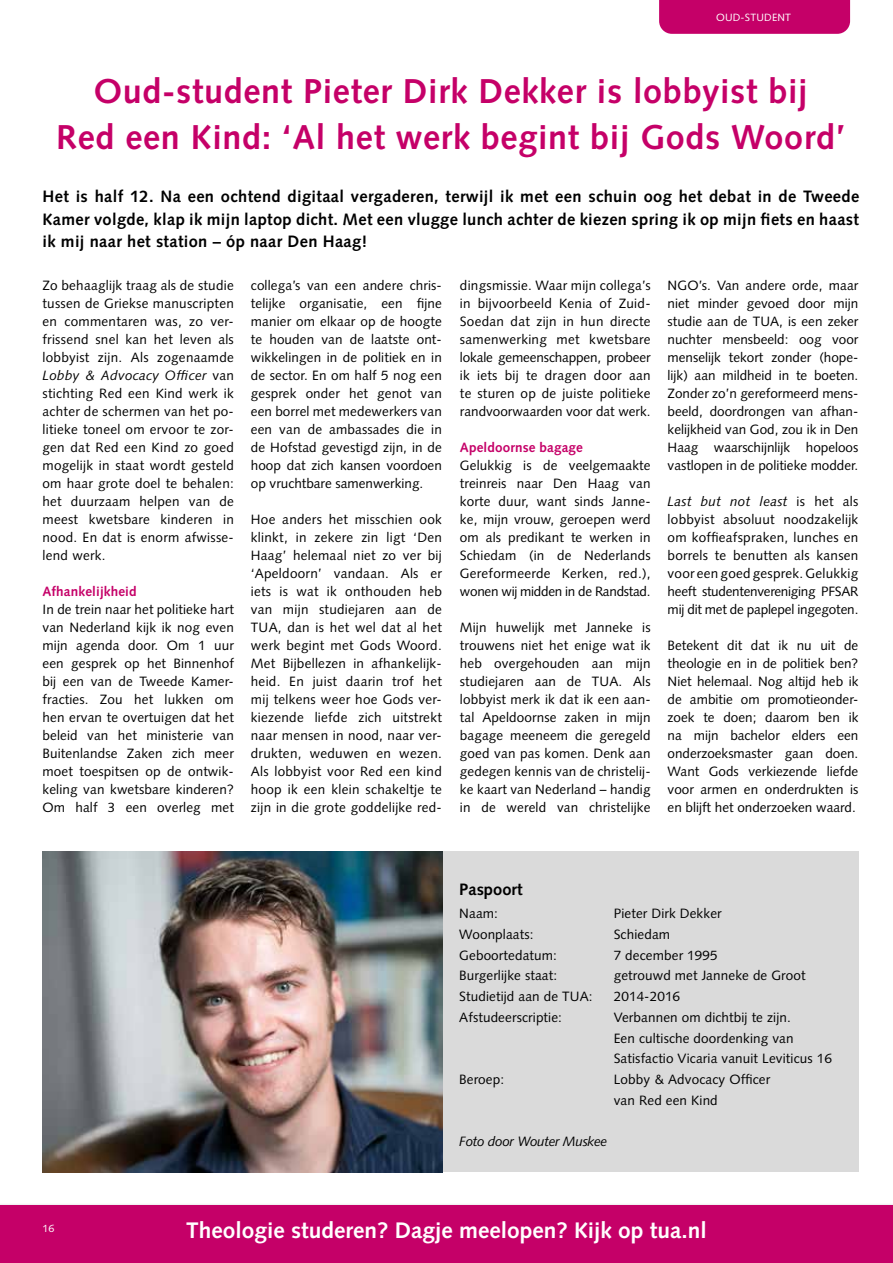
<style>
.page{position:relative;width:893px;height:1263px;background:#fff}
.page>*{position:absolute;margin:0;border:0;box-sizing:border-box;transform-origin:0 0}
.t1{font:700 34.5px/45.8px "Syntax LT Std";letter-spacing:.02em;color:#c50068;text-align:center}
.t2{font:700 22.5px "Syntax LT Std";color:#fff}
.t3{font:700 16.5px/22.5px "Syntax LT Std";letter-spacing:.02em;color:#000;text-align:justify}
.t4{font:700 16.5px "Syntax LT Std";color:#000}
.t5{font:13.5px/18px "Syntax LT Std";letter-spacing:.01em;color:#000;text-align:justify}
.t6{font:700 13.5px "Syntax LT Std";letter-spacing:.01em;color:#c50068}
.t7{font:italic 13.5px "Syntax LT Std";letter-spacing:-.02em;color:#000}
.t8{font:10.5px "Syntax LT Std";letter-spacing:.02em;color:#fff}
.s1{font-style:italic}
</style>
<div class="page">
<div style="left:659px;top:0;width:191px;height:34px;background:#c50068"></div>
<div style="left:43px;top:851px;width:816px;height:321px;background:#dadada"></div>
<img style="left:43px;top:851px;width:399px;height:321px">
<div style="left:0;top:1203px;width:893px;height:60px;background:#f1f1f1"></div>
<div style="left:0;top:1205px;width:893px;height:58px;background:#c50068"></div>
<p class="t8" style="left:716px;top:11px;width:77px">OUD-STUDENT</p>
<h1 class="t1" style="left:56px;top:69px;width:790px">Oud-student Pieter Dirk Dekker is lobbyist bij<br>Red een Kind: ‘Al het werk begint bij Gods Woord’</h1>
<p class="t3" style="left:43px;top:186px;width:818px">Het is half 12. Na een ochtend digitaal vergaderen, terwijl ik met een schuin oog het debat in de Tweede Kamer volgde, klap ik mijn laptop dicht. Met een vlugge lunch achter de kiezen spring ik op mijn fiets en haast ik mij naar het station – óp naar Den Haag!</p>
<p class="t5" style="left:43px;top:277px;width:193px">Zo behaaglijk traag als de studie tussen de Griekse manuscripten en commentaren was, zo ver&shy;frissend snel kan het leven als lobbyist zijn. Als zogenaamde <span class="s1">Lobby &amp; Advocacy Officer</span> van stichting Red een Kind werk ik achter de schermen van het po&shy;litieke toneel om ervoor te zor&shy;gen dat Red een Kind zo goed mogelijk in staat wordt gesteld om haar grote doel te behalen: het duurzaam helpen van de meest kwetsbare kinderen in nood. En dat is enorm afwisse&shy;lend werk.</p>
<p class="t6" style="left:43px;top:584px;width:96px">Afhankelijkheid</p>
<p class="t5" style="left:43px;top:601px;width:193px">In de trein naar het politieke hart van Nederland kijk ik nog even mijn agenda door. Om 1 uur een gesprek op het Binnenhof bij een van de Tweede Kamer&shy;fracties. Zou het lukken om hen ervan te overtuigen dat het beleid van het ministerie van Buitenlandse Zaken zich meer moet toespitsen op de ontwik&shy;keling van kwetsbare kinderen?<br>Om half 3 een overleg met</p>
<p class="t5" style="left:251px;top:277px;width:192px">collega’s van een andere chris&shy;telijke organisatie, een fijne manier om elkaar op de hoogte te houden van de laatste ont&shy;wikkelingen in de politiek en in de sector. En om half 5 nog een gesprek onder het genot van een borrel met medewerkers van een van de ambassades die in de Hofstad gevestigd zijn, in de hoop dat zich kansen voordoen op vruchtbare samenwerking.</p>
<p class="t5" style="left:251px;top:511px;width:192px">Hoe anders het misschien ook klinkt, in zekere zin ligt ‘Den Haag’ helemaal niet zo ver bij ‘Apeldoorn’ vandaan. Als er iets is wat ik onthouden heb van mijn studiejaren aan de TUA, dan is het wel dat al het werk begint met Gods Woord.<br>Met Bijbellezen in afhankelijk&shy;heid. En juist daarin trof het mij telkens weer hoe Gods ver&shy;kiezende liefde zich uitstrekt naar mensen in nood, naar ver&shy;drukten, weduwen en wezen.<br>Als lobbyist voor Red een kind hoop ik een klein schakeltje te zijn in die grote goddelijke red-</p>
<p class="t5" style="left:460px;top:277px;width:192px">dingsmissie. Waar mijn collega’s in bijvoorbeeld Kenia of Zuid-Soedan dat zijn in hun directe samenwerking met kwetsbare lokale gemeenschappen, probeer ik iets bij te dragen door aan te sturen op de juiste politieke randvoorwaarden voor dat werk.</p>
<p class="t6" style="left:460px;top:440px;width:125px">Apeldoornse bagage</p>
<p class="t5" style="left:460px;top:457px;width:192px">Gelukkig is de veelgemaakte treinreis naar Den Haag van korte duur, want sinds Janne&shy;ke, mijn vrouw, geroepen werd om als predikant te werken in Schiedam (in de Nederlands Gereformeerde Kerken, red.), wonen wij midden in de Randstad.</p>
<p class="t5" style="left:460px;top:618px;width:192px">Mijn huwelijk met Janneke is trouwens niet het enige wat ik heb overgehouden aan mijn studiejaren aan de TUA. Als lobbyist merk ik dat ik een aan&shy;tal Apeldoornse zaken in mijn bagage meeneem die geregeld goed van pas komen. Denk aan gedegen kennis van de christelij&shy;ke kaart van Nederland – handig in de wereld van christelijke</p>
<p class="t5" style="left:668px;top:277px;width:192px">NGO’s. Van andere orde, maar niet minder gevoed door mijn studie aan de TUA, is een zeker nuchter mensbeeld: oog voor menselijk tekort zonder (hope&shy;lijk) aan mildheid in te boeten.<br>Zonder zo’n gereformeerd mens&shy;beeld, doordrongen van afhan&shy;kelijkheid van God, zou ik in Den Haag waarschijnlijk hopeloos vastlopen in de politieke modder.</p>
<p class="t5" style="left:668px;top:493px;width:192px"><span class="s1">Last but not least</span> is het als lobbyist absoluut noodzakelijk om koffieafspraken, lunches en borrels te benutten als kansen voor een goed gesprek. Gelukkig heeft studentenvereniging PFSAR mij dit met de paplepel ingegoten.</p>
<p class="t5" style="left:668px;top:637px;width:192px">Betekent dit dat ik nu uit de theologie en in de politiek ben?<br>Niet helemaal. Nog altijd heb ik de ambitie om promotieonder&shy;zoek te doen; daarom ben ik na mijn bachelor elders een onderzoeksmaster gaan doen.<br>Want Gods verkiezende liefde voor armen en onderdrukten is en blijft het onderzoeken waard.</p>
<p class="t4" style="left:459px;top:880px;width:65px">Paspoort</p>
<p class="t5" style="left:459px;top:904px;width:40px">Naam:</p>
<p class="t5" style="left:614px;top:904px;width:110px">Pieter Dirk Dekker</p>
<p class="t5" style="left:459px;top:925px;width:76px">Woonplaats:</p>
<p class="t5" style="left:614px;top:925px;width:58px">Schiedam</p>
<p class="t5" style="left:459px;top:946px;width:99px">Geboortedatum:</p>
<p class="t5" style="left:614px;top:946px;width:105px">7 december 1995</p>
<p class="t5" style="left:459px;top:967px;width:99px">Burgerlijke staat:</p>
<p class="t5" style="left:614px;top:967px;width:193px">getrouwd met Janneke de Groot</p>
<p class="t5" style="left:459px;top:987px;width:135px">Studietijd aan de TUA:</p>
<p class="t5" style="left:614px;top:987px;width:68px">2014-2016</p>
<p class="t5" style="left:459px;top:1008px;width:104px">Afstudeerscriptie:</p>
<p class="t5" style="left:614px;top:1007px;width:220px;line-height:20.7px;text-align:left">Verbannen om dichtbij te zijn.<br>Een cultische doordenking van<br>Satisfactio Vicaria vanuit Leviticus 16</p>
<p class="t5" style="left:459px;top:1070px;width:46px">Beroep:</p>
<p class="t5" style="left:614px;top:1069px;width:158px;line-height:20.7px">Lobby &amp; Advocacy Officer van Red een Kind</p>
<p class="t7" style="left:459px;top:1134px;width:150px">Foto door Wouter Muskee</p>
<p class="t8" style="left:43px;top:1222px;width:13px">16</p>
<h2 class="t2" style="left:186px;top:1217px;width:522px">Theologie studeren? Dagje meelopen? Kijk op tua.nl</h2>
</div>
